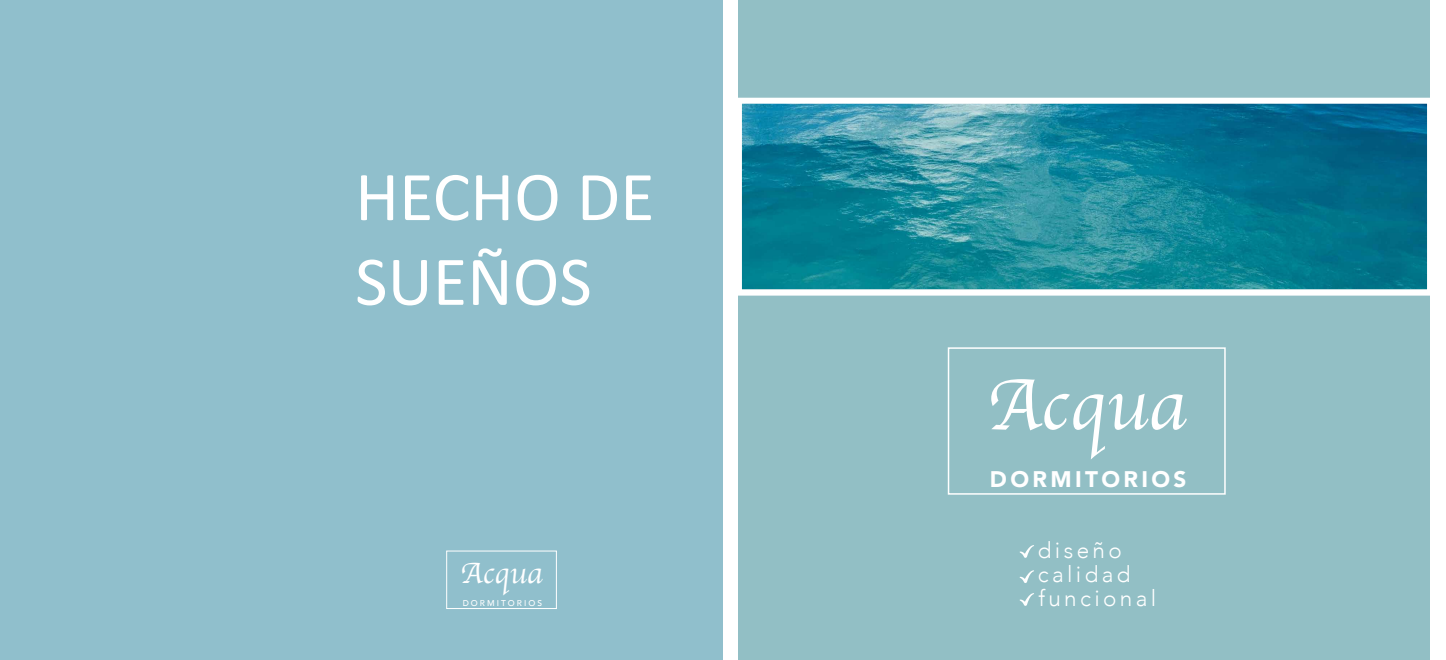
<style>
.page{position:relative;width:1446px;height:660px;background:#fff}
.page>*{position:absolute;margin:0;border:0;box-sizing:border-box;transform-origin:0 0}
.t1{font:75px "Apple Chancery";color:#fff}
.t2{font:70.5px/84.6px "Calibri";color:#fff}
.t3{font:30.83px "Apple Chancery";color:#fff}
.t4{font:300 22.5px/24px "Avenir";letter-spacing:.15em;color:#fff}
.t5{font:900 22.5px "Avenir";letter-spacing:.15em;color:#fff}
.t6{font:500 8.4px "Avenir";letter-spacing:.24em;color:#fff}
</style>
<div class="page">
<div style="left:738px;top:0;width:691px;height:659px;background:#92bfc5"></div>
<img style="left:743px;top:105px;width:683px;height:183px">
<div style="left:736px;top:98px;width:697px;height:197px;border:6px solid #fff"></div>
<div style="left:948px;top:347px;width:277px;height:147px;border:2px solid #fff"></div>
<svg style="left:1019px;top:545px;width:15px;height:12px"></svg>
<svg style="left:1019px;top:570px;width:15px;height:12px"></svg>
<svg style="left:1019px;top:593px;width:15px;height:12px"></svg>
<div style="left:0;top:0;width:723px;height:659px;background:#90bfcc"></div>
<div style="left:446px;top:550px;width:111px;height:58px;background:#90bfcc;border:1px solid #fff"></div>
<h2 class="t2" style="left:355px;top:154px;width:301px">HECHO DE<br>SUEÑOS</h2>
<h3 class="t3" style="left:460px;top:548px;width:83px">Acqua</h3>
<p class="t6" style="left:463px;top:595px;width:81px">DORMITORIOS</p>
<h1 class="t1" style="left:987px;top:344px;width:201px">Acqua</h1>
<p class="t5" style="left:990px;top:459px;width:198px">DORMITORIOS</p>
<p class="t4" style="left:1038px;top:537px;width:120px">diseño calidad funcional</p>
</div>
